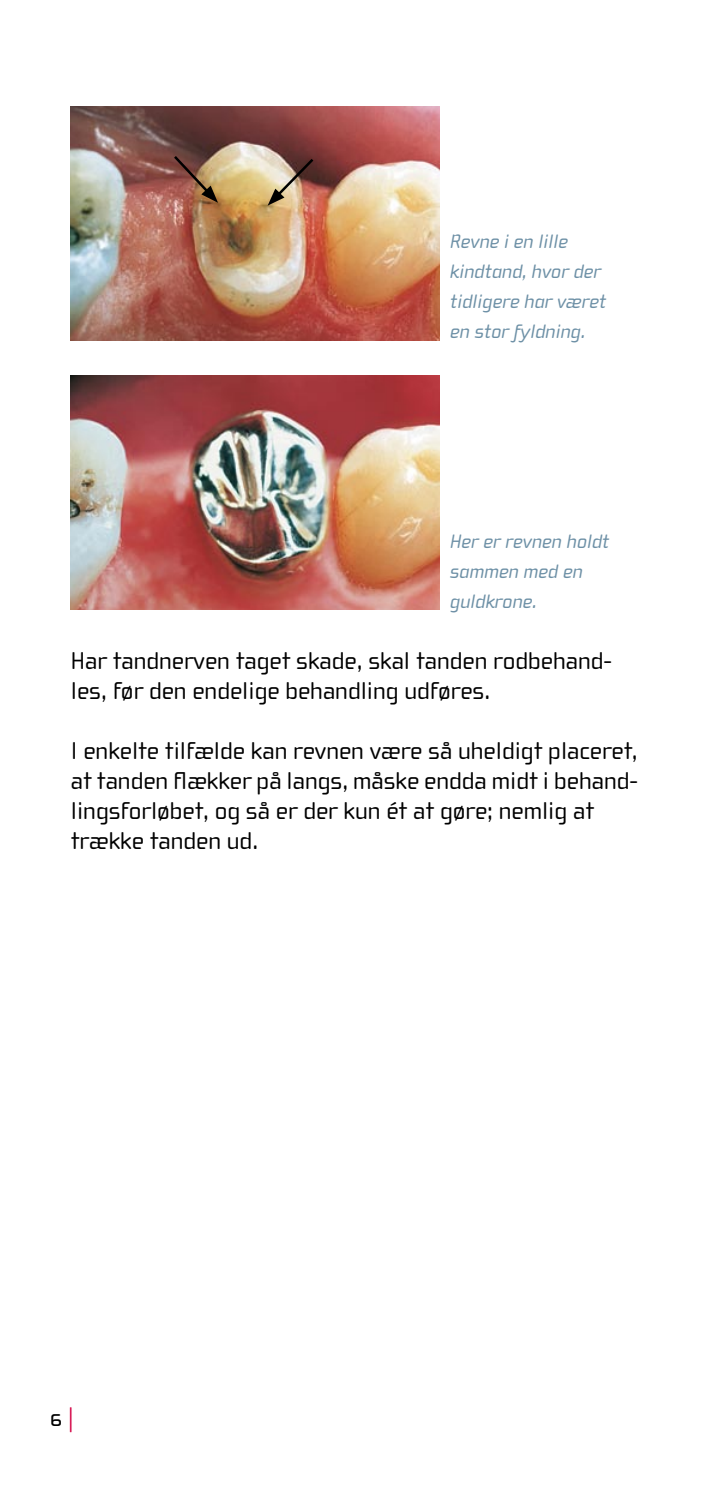
<style>
.page{position:relative;width:709px;height:1489px;background:#fff}
.page>*{position:absolute;margin:0;border:0;box-sizing:border-box;transform-origin:0 0}
.t1{font:25px/30px "Cholla Wide OT";color:#000}
.t2{font:25px "Cholla Unicase OT";color:#d30043}
.t3{font:italic 20px/30px "Cholla Wide OT";color:#6d90a6}
</style>
<div class="page">
<img style="left:71px;top:106px;width:368px;height:234px">
<img style="left:71px;top:376px;width:368px;height:233px">
<svg style="left:268px;top:156px;width:48px;height:50px"></svg>
<svg style="left:171px;top:153px;width:47px;height:50px"></svg>
<p class="t3" style="left:450px;top:226px;width:158px">Revne i en lille kindtand, hvor der tid-ligere har været en stor fyldning.</p>
<p class="t3" style="left:450px;top:526px;width:161px">Her er revnen holdt sammen med en guldkrone.</p>
<p class="t1" style="left:71px;top:646px;width:541px">Har tandnerven taget skade, skal tanden rodbehand&shy;les, før den endelige behandling udføres.</p>
<p class="t1" style="left:71px;top:736px;width:568px">I enkelte tilfælde kan revnen være så uheldigt placeret, at tanden flækker på langs, måske endda midt i behand&shy;lingsforløbet, og så er der kun ét at gøre; nemlig at trække tanden ud.</p>
<p class="t2" style="left:68px;top:1403px;width:7px">|</p>
</div>
